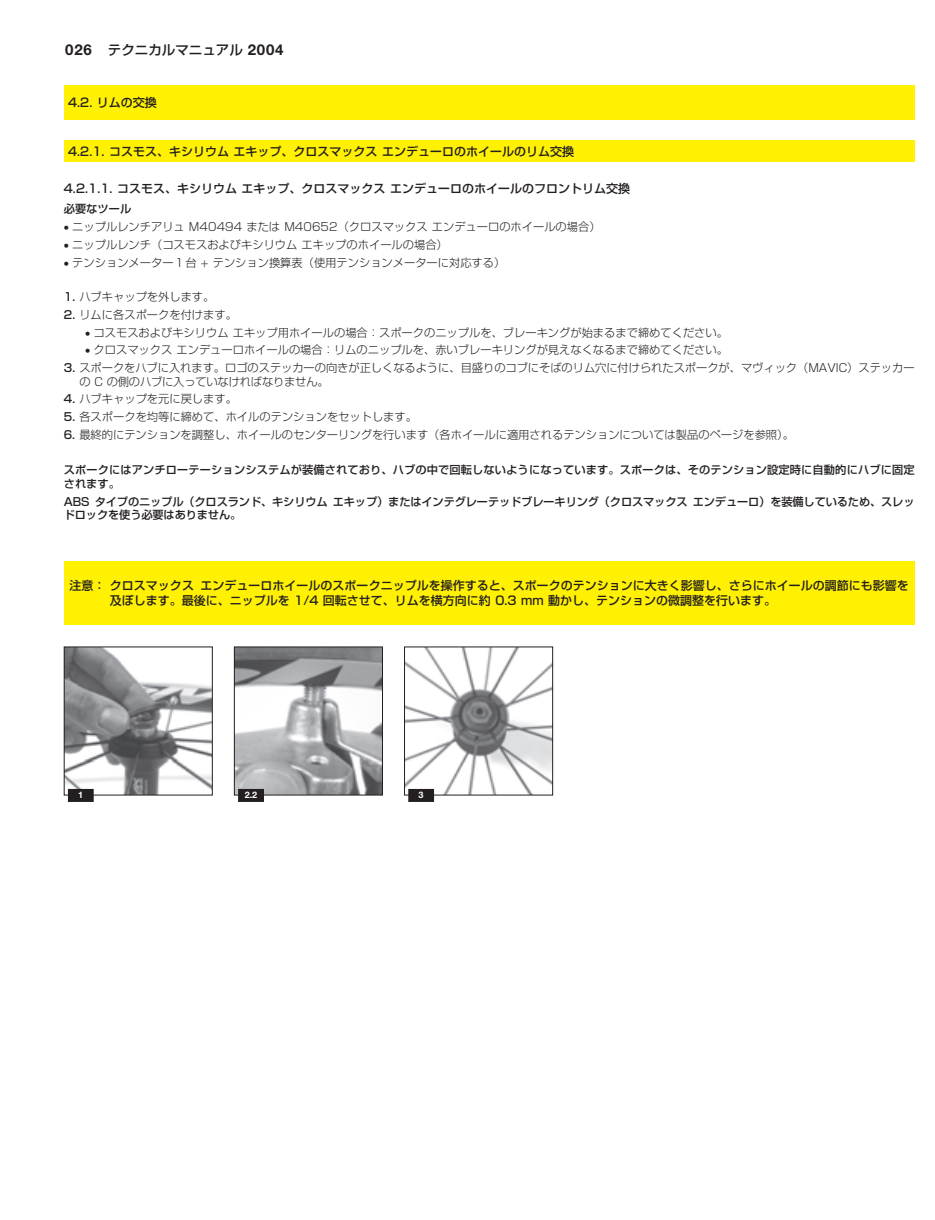
<style>
.page{position:relative;width:935px;height:1220px;background:#fff}
.page>*{position:absolute;margin:0;border:0;box-sizing:border-box;transform-origin:0 0}
.t1{font:500 13.5px "Shin Go";color:#231f20}
.t2{font:500 12px/15px "Shin Go";color:#231f20}
.t3{font:300 11.25px/13.5px "Shin Go";color:#231f20}
.t4{font:500 11.25px/13.5px "Shin Go";color:#231f20}
.t5{font:700 9px "Helvetica Neue";color:#fff}
.s1{font-family:"Helvetica Neue";font-weight:700;font-size:15px}
.s2{font-weight:500}
</style>
<div class="page">
<div style="left:64px;top:85px;width:850px;height:34px;background:#fff101"></div>
<img style="left:66px;top:648px;width:145px;height:145px">
<div style="left:64px;top:646px;width:149px;height:149px;border:1px solid #231f20"></div>
<div style="left:69px;top:789px;width:24px;height:12px;background:#231f20"></div>
<div style="left:68px;top:789px;width:26px;height:12px;border:1px solid #231f20"></div>
<img style="left:236px;top:648px;width:145px;height:145px">
<div style="left:234px;top:646px;width:149px;height:149px;border:1px solid #231f20"></div>
<div style="left:239px;top:789px;width:24px;height:12px;background:#231f20"></div>
<div style="left:238px;top:789px;width:26px;height:12px;border:1px solid #231f20"></div>
<img style="left:406px;top:648px;width:145px;height:145px">
<div style="left:404px;top:646px;width:149px;height:149px;border:1px solid #231f20"></div>
<div style="left:409px;top:789px;width:24px;height:12px;background:#231f20"></div>
<div style="left:408px;top:789px;width:26px;height:12px;border:1px solid #231f20"></div>
<div style="left:64px;top:561px;width:850px;height:64px;background:#fff101"></div>
<div style="left:64px;top:140px;width:850px;height:22px;background:#fff101"></div>
<p class="t1" style="left:65px;top:44px;width:220px"><span class="s1">026</span> テクニカルマニュアル <span class="s1">2004</span></p>
<p class="t2" style="left:68px;top:96px;width:90px">4.2. リムの交換</p>
<p class="t2" style="left:68px;top:145px;width:507px">4.2.1. コスモス、キシリウムエキップ、クロスマックスエンデューロのホイールのリム交換</p>
<p class="t2" style="left:64px;top:183px;width:567px">4.2.1.1. コスモス、キシリウムエキップ、クロスマックスエンデューロのホイールのフロントリム交換</p>
<p class="t4" style="left:64px;top:204px;width:69px">必要なツール</p>
<p class="t3" style="left:64px;top:222px;width:538px">• ニップルレンチアリュ M40494 または M40652（クロスマックスエンデューロのホイールの場合）</p>
<p class="t3" style="left:64px;top:239px;width:385px">• ニップルレンチ（コスモスおよびキシリウムエキップのホイールの場合）</p>
<p class="t3" style="left:64px;top:257px;width:443px">• テンションメーター1台 + テンション換算表（使用テンションメーターに対応する）</p>
<p class="t3" style="left:64px;top:292px;width:152px"><span class="s2">1.</span> ハブキャップを外します。</p>
<p class="t3" style="left:64px;top:309px;width:175px"><span class="s2">2.</span> リムに各スポークを付けます。</p>
<p class="t3" style="left:85px;top:327px;width:644px">• コスモスおよびキシリウムエキップ用ホイールの場合：スポークのニップルを、ブレーキングが始まるまで締めてください。</p>
<p class="t3" style="left:85px;top:345px;width:644px">• クロスマックスエンデューロホイールの場合：リムのニップルを、赤いブレーキリングが見えなくなるまで締めてください。</p>
<p class="t3" style="left:79px;top:363px;width:836px;text-indent:-16px"><span class="s2">3.</span> スポークをハブに入れます。ロゴのステッカーの向きが正しくなるように、目盛りのコブにそばのリム穴に付けられたスポークが、マヴィック（MAVIC）ステッカーの C の側のハブに入っていなければなりません。</p>
<p class="t3" style="left:64px;top:394px;width:175px"><span class="s2">4.</span> ハブキャップを元に戻します。</p>
<p class="t3" style="left:64px;top:412px;width:355px"><span class="s2">5.</span> 各スポークを均等に締めて、ホイルのテンションをセットします。</p>
<p class="t3" style="left:64px;top:429px;width:731px"><span class="s2">6.</span> 最終的にテンションを調整し、ホイールのセンターリングを行います（各ホイールに適用されるテンションについては製品のページを参照）。</p>
<p class="t4" style="left:64px;top:465px;width:852px">スポークにはアンチローテーションシステムが装備されており、ハブの中で回転しないようになっています。スポークは、そのテンション設定時に自動的にハブに固定されます。</p>
<p class="t4" style="left:64px;top:496px;width:852px">ABS タイプのニップル（クロスランド、キシリウムエキップ）またはインテグレーテッドブレーキリング（クロスマックスエンデューロ）を装備しているため、スレッドロックを使う必要はありません。</p>
<p class="t2" style="left:110px;top:580px;width:800px;text-indent:-40px">注意：クロスマックスエンデューロホイールのスポークニップルを操作すると、スポークのテンションに大きく影響し、さらにホイールの調節にも影響を及ぼします。最後に、ニップルを 1/4 回転させて、リムを横方向に約 0.3 mm 動かし、テンションの微調整を行います。</p>
<p class="t5" style="left:78px;top:791px;width:7px">1</p>
<p class="t5" style="left:245px;top:791px;width:14px">2.2</p>
<p class="t5" style="left:418px;top:791px;width:7px">3</p>
</div>
